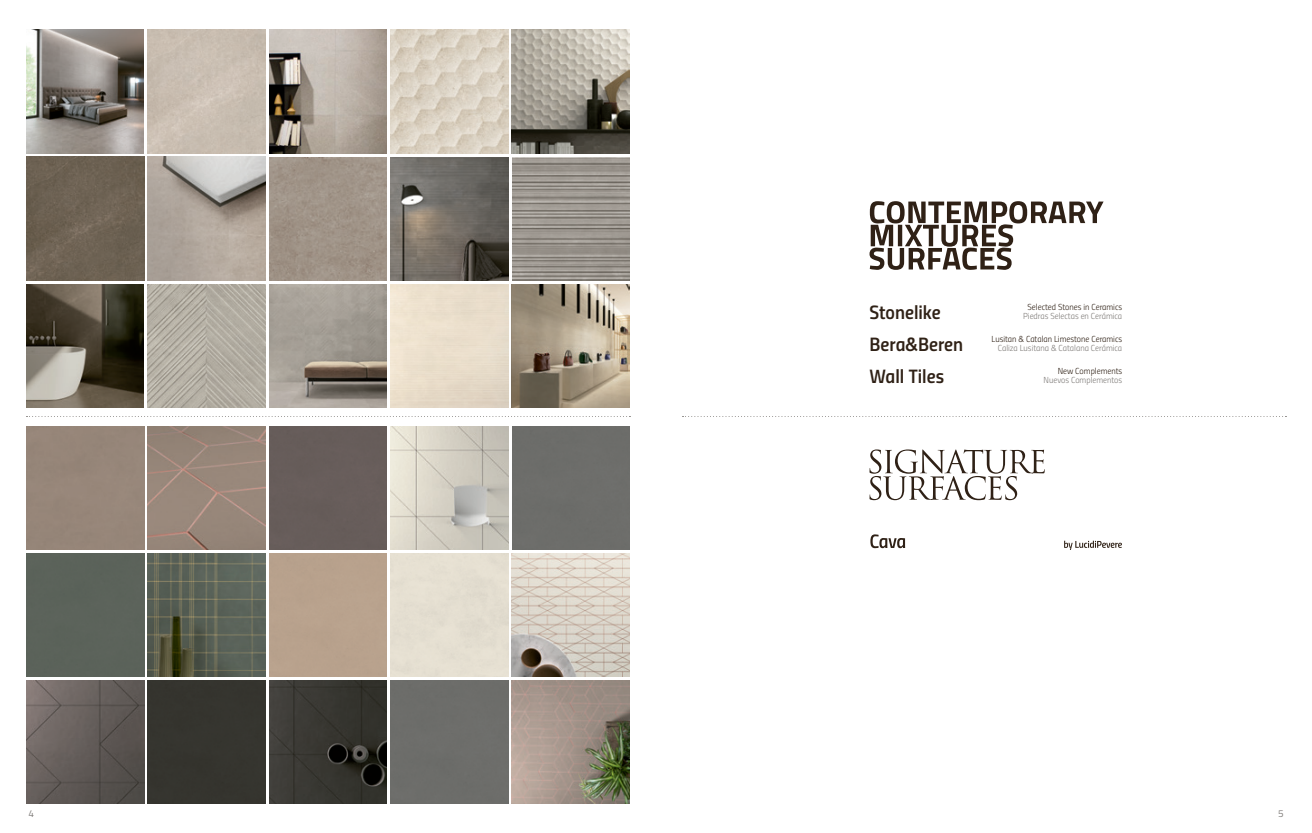
<style>
.page{position:relative;width:1312px;height:833px;background:#fff}
.page>*{position:absolute;margin:0;border:0;box-sizing:border-box;transform-origin:0 0}
.t1{font:19.5px "Titillium Semibold Upright";color:#2f2116}
.t2{font:10px "Titillium Regular Upright";color:#807d7a}
.t3{font:8.75px "Titillium Light Upright";color:#807d7a}
.t4{font:8.75px "Titillium Light Upright";color:#2f2116}
</style>
<div class="page">
<svg style="left:869px;top:449px;width:175px;height:51px"></svg>
<svg style="left:869px;top:201px;width:234px;height:69px"></svg>
<svg style="left:870px;top:534px;width:34px;height:14px"></svg>
<svg style="left:1064px;top:541px;width:57px;height:9px"></svg>
<svg style="left:682px;top:416px;width:604px;height:1px"></svg>
<svg style="left:26px;top:416px;width:604px;height:1px"></svg>
<img style="left:26px;top:680px;width:118px;height:124px">
<div style="left:26px;top:553px;width:118px;height:124px;background:#5b635a"></div>
<div style="left:390px;top:680px;width:118px;height:124px;background:#6d6d6a"></div>
<img style="left:512px;top:553px;width:117px;height:124px">
<div style="left:512px;top:426px;width:118px;height:124px;background:#6d6d6a"></div>
<img style="left:390px;top:426px;width:118px;height:124px">
<div style="left:147px;top:680px;width:118px;height:124px;background:#35342e"></div>
<div style="left:269px;top:426px;width:118px;height:124px;background:#675d5a"></div>
<img style="left:147px;top:426px;width:118px;height:124px">
<img style="left:147px;top:553px;width:118px;height:124px">
<img style="left:512px;top:680px;width:117px;height:124px">
<img style="left:269px;top:680px;width:118px;height:124px">
<div style="left:26px;top:157px;width:118px;height:124px;background:#6d6153"></div>
<img style="left:390px;top:157px;width:118px;height:124px">
<img style="left:269px;top:284px;width:118px;height:124px">
<img style="left:512px;top:30px;width:117px;height:124px">
<img style="left:26px;top:284px;width:118px;height:124px">
<img style="left:26px;top:30px;width:118px;height:124px">
<img style="left:390px;top:30px;width:118px;height:124px">
<img style="left:147px;top:284px;width:118px;height:124px">
<img style="left:269px;top:30px;width:118px;height:124px">
<img style="left:147px;top:157px;width:118px;height:124px">
<img style="left:269px;top:157px;width:118px;height:124px">
<img style="left:512px;top:157px;width:118px;height:124px">
<img style="left:512px;top:284px;width:117px;height:124px">
<p class="t4" style="left:1027px;top:301px;width:96px">Selected Stones in Ceramics</p>
<h1 class="t1" style="left:869px;top:297px;width:73px">Stonelike</h1>
<p class="t3" style="left:1022px;top:309px;width:101px">Piedras Selectas en Cerámica</p>
<p class="t4" style="left:991px;top:333px;width:132px">Lusitan &amp; Catalan Limestone Ceramics</p>
<h1 class="t1" style="left:869px;top:329px;width:95px">Bera&amp;Beren</h1>
<p class="t3" style="left:997px;top:341px;width:126px">Caliza Lusitana &amp; Catalana Cerámica</p>
<p class="t4" style="left:1057px;top:365px;width:66px">New Complements</p>
<h1 class="t1" style="left:869px;top:361px;width:76px">Wall Tiles</h1>
<p class="t3" style="left:1043px;top:373px;width:80px">Nuevos Complementos</p>
<p class="t2" style="left:28px;top:805px;width:7px">4</p>
<p class="t2" style="left:1277px;top:805px;width:7px">5</p>
</div>
